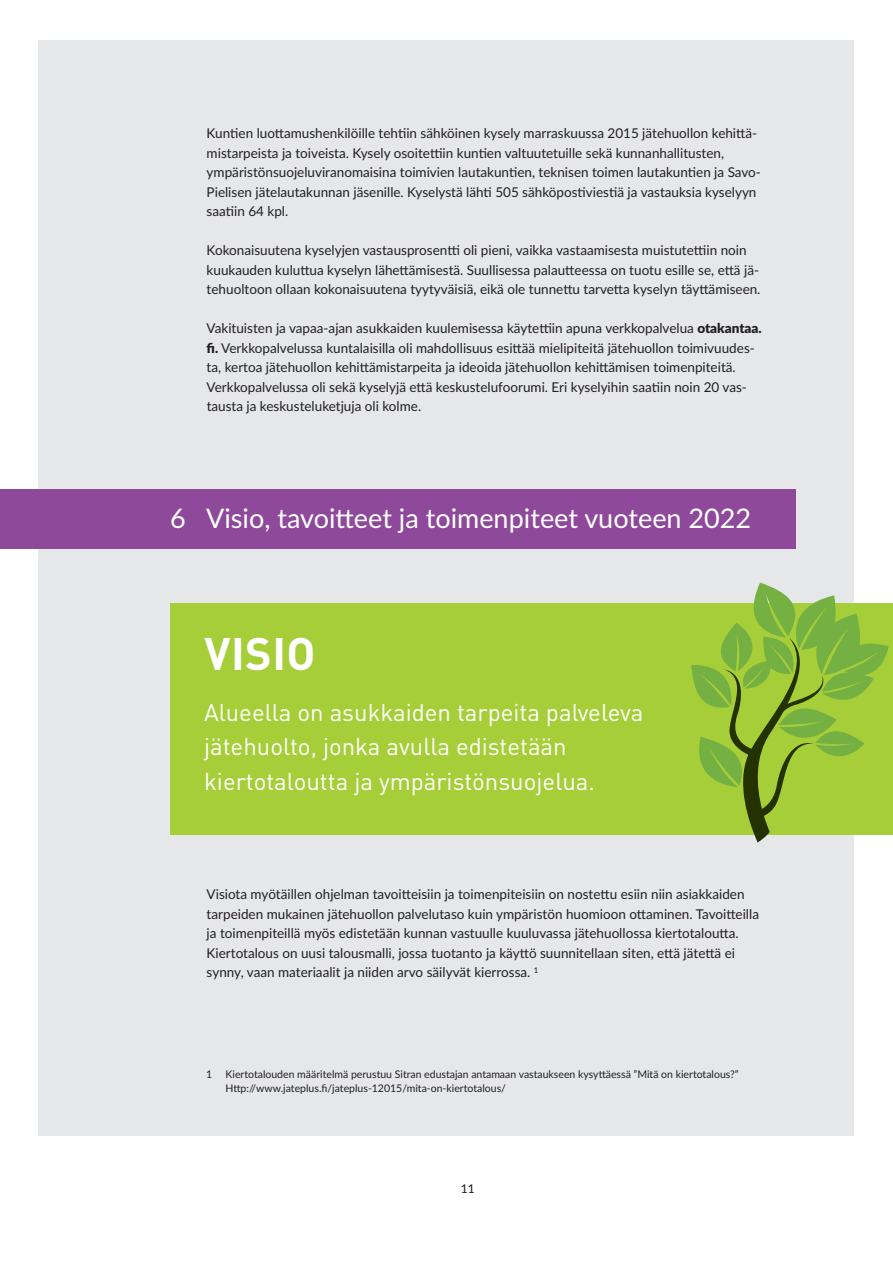
<style>
.page{position:relative;width:893px;height:1263px;background:#fff}
.page>*{position:absolute;margin:0;border:0;box-sizing:border-box;transform-origin:0 0}
.t1{font:700 45px "DIN Pro";letter-spacing:.01em;color:#fff}
.t2{font:27px "Lato";color:#fff}
.t3{font:24px/34.5px "DIN Pro";color:#fff}
.t4{font:13.5px/19.5px "Lato";color:#231f20}
.t5{font:500 12px "Lato";color:#231f20}
.t6{font:10.5px/13.5px "Lato";color:#231f20}
.s1{font-weight:900}
</style>
<div class="page">
<div style="left:39px;top:40px;width:815px;height:1095px;background:#e6e7e9"></div>
<div style="left:170px;top:603px;width:723px;height:231px;background:#a6ce39"></div>
<div style="left:1px;top:489px;width:795px;height:60px;background:#8e499b"></div>
<svg style="left:691px;top:583px;width:198px;height:259px"></svg>
<p class="t4" style="left:207px;top:123px;width:556px">Kuntien luottamushenkilöille tehtiin sähköinen kysely marraskuussa 2015 jätehuollon kehittä&shy;mistarpeista ja toiveista. Kysely osoitettiin kuntien valtuutetuille sekä kunnanhallitusten, ympäristönsuojeluviranomaisina toimivien lautakuntien, teknisen toimen lautakuntien ja Savo-Pielisen jätelautakunnan jäsenille. Kyselystä lähti 505 sähköpostiviestiä ja vastauksia kyselyyn saatiin 64 kpl.</p>
<p class="t4" style="left:207px;top:240px;width:555px">Kokonaisuutena kyselyjen vastausprosentti oli pieni, vaikka vastaamisesta muistutettiin noin kuukauden kuluttua kyselyn lähettämisestä. Suullisessa palautteessa on tuotu esille se, että jä&shy;tehuoltoon ollaan kokonaisuutena tyytyväisiä, eikä ole tunnettu tarvetta kyselyn täyttämiseen.</p>
<p class="t4" style="left:207px;top:318px;width:557px">Vakituisten ja vapaa-ajan asukkaiden kuulemisessa käytettiin apuna verkkopalvelua <span class="s1">otakantaa. fi.</span> Verkkopalvelussa kuntalaisilla oli mahdollisuus esittää mielipiteitä jätehuollon toimivuudes&shy;ta, kertoa jätehuollon kehittämistarpeita ja ideoida jätehuollon kehittämisen toimenpiteitä.<br>Verkkopalvelussa oli sekä kyselyjä että keskustelufoorumi. Eri kyselyihin saatiin noin 20 vas&shy;tausta ja keskusteluketjuja oli kolme.</p>
<p class="t2" style="left:170px;top:499px;width:583px">6 Visio, tavoitteet ja toimenpiteet vuoteen 2022</p>
<p class="t1" style="left:204px;top:617px;width:112px">VISIO</p>
<p class="t3" style="left:204px;top:692px;width:441px">Alueella on asukkaiden tarpeita palveleva jätehuolto, jonka avulla edistetään kiertotaloutta ja ympäristönsuojelua.</p>
<p class="t4" style="left:207px;top:884px;width:554px">Visiota myötäillen ohjelman tavoitteisiin ja toimenpiteisiin on nostettu esiin niin asiakkaiden tarpeiden mukainen jätehuollon palvelutaso kuin ympäristön huomioon ottaminen. Tavoitteilla ja toimenpiteillä myös edistetään kunnan vastuulle kuuluvassa jätehuollossa kiertotaloutta.<br>Kiertotalous on uusi talousmalli, jossa tuotanto ja käyttö suunnitellaan siten, että jätettä ei synny, vaan materiaalit ja niiden arvo säilyvät kierrossa. <sup>1</sup></p>
<p class="t6" style="left:206px;top:1067px;width:8px">1</p>
<p class="t6" style="left:226px;top:1067px;width:515px">Kiertotalouden määritelmä perustuu Sitran edustajan antamaan vastaukseen kysyttäessä ”Mitä on kiertotalous?”<br>Http://www.jateplus.fi/jateplus-12015/mita-on-kiertotalous/</p>
<p class="t5" style="left:461px;top:1179px;width:15px">11</p>
</div>
